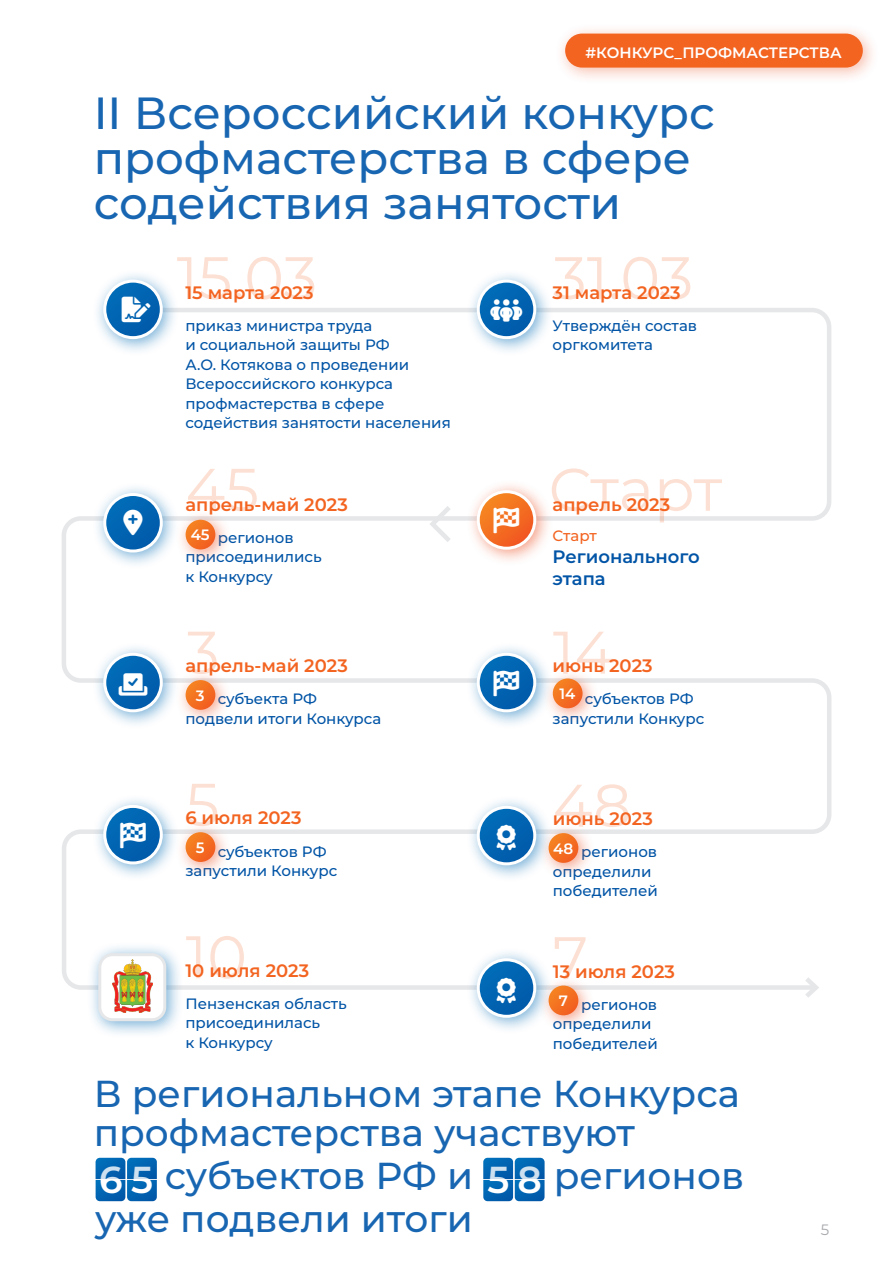
<style>
.page{position:relative;width:893px;height:1263px;background:#fff}
.page>*{position:absolute;margin:0;border:0;box-sizing:border-box;transform-origin:0 0}
.t1{font:60px "Montserrat";color:#f36421}
.t2{font:500 45px/45px "Montserrat";color:#1866b2}
.t3{font:500 37.5px/39px "Montserrat";color:#1866b2}
.t4{font:600 37.5px "Montserrat";color:#fff}
.t5{font:600 18px "Montserrat";color:#f36421}
.t6{font:600 18px/21.6px "Montserrat";color:#0154a6}
.t7{font:500 15px/19.5px "Montserrat";color:#0154a6}
.t8{font:600 15px "Montserrat";color:#fff}
.t9{font:500 15px "Montserrat";letter-spacing:-.005em;color:#f36421}
.t10{font:15px "Montserrat";color:#a8a9ad}
</style>
<div class="page">
<svg style="left:62px;top:308px;width:770px;height:682px"></svg>
<svg style="left:800px;top:972px;width:23px;height:26px"></svg>
<div style="left:92px;top:269px;width:87px;height:87px;background:#1979bc;opacity:.6"></div>
<svg style="left:105px;top:281px;width:56px;height:57px"></svg>
<div style="left:103px;top:280px;width:60px;height:59px;border:3px solid #fff;border-radius:50%"></div>
<div style="left:466px;top:269px;width:87px;height:87px;background:#1979bc;opacity:.6"></div>
<svg style="left:478px;top:281px;width:57px;height:57px"></svg>
<div style="left:477px;top:280px;width:59px;height:59px;border:3px solid #fff;border-radius:50%"></div>
<div style="left:92px;top:482px;width:87px;height:87px;background:#1979bc;opacity:.6"></div>
<svg style="left:105px;top:494px;width:56px;height:57px"></svg>
<div style="left:103px;top:493px;width:60px;height:59px;border:3px solid #fff;border-radius:50%"></div>
<div style="left:92px;top:642px;width:87px;height:87px;background:#1979bc;opacity:.6"></div>
<svg style="left:105px;top:654px;width:56px;height:57px"></svg>
<div style="left:103px;top:653px;width:60px;height:59px;border:3px solid #fff;border-radius:50%"></div>
<div style="left:92px;top:794px;width:87px;height:87px;background:#1979bc;opacity:.6"></div>
<svg style="left:105px;top:806px;width:56px;height:57px"></svg>
<div style="left:103px;top:805px;width:60px;height:59px;border:3px solid #fff;border-radius:50%"></div>
<div style="left:466px;top:795px;width:87px;height:87px;background:#1979bc;opacity:.6"></div>
<svg style="left:478px;top:807px;width:57px;height:57px"></svg>
<div style="left:477px;top:806px;width:59px;height:59px;border:3px solid #fff;border-radius:50%"></div>
<div style="left:466px;top:947px;width:87px;height:87px;background:#1979bc;opacity:.6"></div>
<svg style="left:478px;top:960px;width:57px;height:56px"></svg>
<div style="left:477px;top:958px;width:59px;height:60px;border:3px solid #fff;border-radius:50%"></div>
<div style="left:466px;top:642px;width:87px;height:87px;background:#1979bc;opacity:.6"></div>
<svg style="left:478px;top:654px;width:57px;height:57px"></svg>
<div style="left:477px;top:653px;width:59px;height:59px;border:3px solid #fff;border-radius:50%"></div>
<div style="left:466px;top:479px;width:87px;height:87px;background:#ee582d;opacity:.6"></div>
<svg style="left:478px;top:492px;width:57px;height:56px"></svg>
<div style="left:477px;top:490px;width:59px;height:60px;border:3px solid #fff;border-radius:50%"></div>
<div style="left:554px;top:22px;width:325px;height:63px;background:#eb5426;opacity:.4"></div>
<div style="left:565px;top:34px;width:298px;height:34px;background:#f36421;border-radius:17px"></div>
<svg style="left:96px;top:1158px;width:61px;height:43px"></svg>
<svg style="left:483px;top:1158px;width:61px;height:43px"></svg>
<svg style="left:426px;top:501px;width:29px;height:46px"></svg>
<div style="left:175px;top:669px;width:57px;height:58px;background:#ee582d;opacity:.6"></div>
<svg style="left:186px;top:680px;width:29px;height:30px"></svg>
<div style="left:175px;top:821px;width:57px;height:58px;background:#ee582d;opacity:.6"></div>
<svg style="left:186px;top:832px;width:29px;height:30px"></svg>
<div style="left:538px;top:822px;width:57px;height:58px;background:#ee582d;opacity:.6"></div>
<svg style="left:549px;top:833px;width:29px;height:30px"></svg>
<div style="left:538px;top:975px;width:57px;height:57px;background:#ee582d;opacity:.6"></div>
<svg style="left:549px;top:985px;width:29px;height:30px"></svg>
<div style="left:175px;top:509px;width:57px;height:57px;background:#ee582d;opacity:.6"></div>
<svg style="left:186px;top:520px;width:29px;height:29px"></svg>
<div style="left:542px;top:668px;width:57px;height:57px;background:#ee582d;opacity:.6"></div>
<svg style="left:553px;top:678px;width:30px;height:30px"></svg>
<div style="left:87px;top:942px;width:97px;height:96px;background:#1979bc;opacity:.6"></div>
<div style="left:100px;top:955px;width:65px;height:65px;background:#fff;border-radius:13px"></div>
<div style="left:98px;top:953px;width:68px;height:68px;border:3px solid #e6e7e9;border-radius:13px"></div>
<img style="left:112px;top:959px;width:41px;height:54px">
<svg style="left:494px;top:508px;width:25px;height:25px"></svg>
<svg style="left:119px;top:674px;width:28px;height:22px"></svg>
<svg style="left:494px;top:671px;width:25px;height:25px"></svg>
<svg style="left:120px;top:823px;width:26px;height:25px"></svg>
<svg style="left:497px;top:825px;width:19px;height:26px"></svg>
<svg style="left:497px;top:977px;width:19px;height:26px"></svg>
<svg style="left:123px;top:510px;width:20px;height:26px"></svg>
<svg style="left:491px;top:299px;width:31px;height:23px"></svg>
<svg style="left:122px;top:296px;width:28px;height:26px"></svg>
<p class="t8" style="left:586px;top:43px;width:258px">#КОНКУРС_ПРОФМАСТЕРСТВА</p>
<h2 class="t2" style="left:94px;top:89px;width:623px">II Всероссийский конкурс профмастерства в сфере содействия занятости</h2>
<h1 class="t1" style="left:177px;top:238px;width:142px">15.03</h1>
<p class="t5" style="left:185px;top:280px;width:130px">15 марта 2023</p>
<p class="t7" style="left:185px;top:315px;width:267px">приказ министра труда<br>и социальной защиты РФ<br>А.О. Котякова о проведении<br>Всероссийского конкурса профмастерства в сфере содействия занятости населения</p>
<h1 class="t1" style="left:186px;top:450px;width:75px">45</h1>
<p class="t5" style="left:185px;top:492px;width:164px">апрель-май 2023</p>
<p class="t7" style="left:185px;top:527px;width:138px;text-indent:32px">регионов присоединились к Конкурсу</p>
<p class="t8" style="left:191px;top:525px;width:20px">45</p>
<h1 class="t1" style="left:186px;top:612px;width:35px">3</h1>
<p class="t5" style="left:185px;top:654px;width:164px">апрель-май 2023</p>
<p class="t7" style="left:185px;top:689px;width:197px;text-indent:32px">субъекта РФ подвели итоги Конкурса</p>
<p class="t8" style="left:196px;top:685px;width:10px">3</p>
<h1 class="t1" style="left:553px;top:238px;width:142px">31.03</h1>
<p class="t5" style="left:553px;top:280px;width:130px">31 марта 2023</p>
<p class="t7" style="left:553px;top:315px;width:146px">Утверждён состав оргкомитета</p>
<h1 class="t1" style="left:548px;top:450px;width:175px">Старт</h1>
<p class="t5" style="left:553px;top:492px;width:119px">апрель 2023</p>
<p class="t9" style="left:553px;top:526px;width:46px">Старт</p>
<p class="t6" style="left:553px;top:545px;width:149px">Регионального этапа</p>
<h1 class="t1" style="left:553px;top:612px;width:63px">14</h1>
<p class="t5" style="left:553px;top:654px;width:102px">июнь 2023</p>
<p class="t7" style="left:553px;top:689px;width:153px;text-indent:32px">субъектов РФ запустили Конкурс</p>
<p class="t8" style="left:559px;top:684px;width:17px">14</p>
<h1 class="t1" style="left:186px;top:764px;width:35px">5</h1>
<h1 class="t1" style="left:553px;top:765px;width:80px">48</h1>
<p class="t5" style="left:185px;top:806px;width:118px">6 июля 2023</p>
<p class="t7" style="left:185px;top:841px;width:153px;text-indent:32px">субъектов РФ запустили Конкурс</p>
<p class="t5" style="left:553px;top:807px;width:102px">июнь 2023</p>
<p class="t7" style="left:553px;top:842px;width:107px;text-indent:28px">регионов определили победителей</p>
<p class="t8" style="left:196px;top:837px;width:10px">5</p>
<p class="t8" style="left:553px;top:838px;width:22px">48</p>
<h1 class="t1" style="left:186px;top:917px;width:63px">10</h1>
<p class="t5" style="left:185px;top:958px;width:125px">10 июля 2023</p>
<p class="t7" style="left:185px;top:993px;width:163px">Пензенская область присоединилась<br>к Конкурсу</p>
<h1 class="t1" style="left:553px;top:918px;width:37px">7</h1>
<p class="t5" style="left:553px;top:959px;width:124px">13 июля 2023</p>
<p class="t7" style="left:553px;top:994px;width:107px;text-indent:28px">регионов определили победителей</p>
<p class="t8" style="left:559px;top:991px;width:11px">7</p>
<h3 class="t3" style="left:94px;top:1073px;width:648px">В региональном этапе Конкурса профмастерства участвуют</h3>
<h3 class="t4" style="left:99px;top:1154px;width:55px">65</h3>
<h3 class="t4" style="left:488px;top:1154px;width:56px">58</h3>
<h3 class="t3" style="left:95px;top:1198px;width:379px">уже подвели итоги</h3>
<h3 class="t3" style="left:165px;top:1155px;width:310px">субъектов РФ и</h3>
<h3 class="t3" style="left:554px;top:1155px;width:192px">регионов</h3>
<p class="t10" style="left:821px;top:1220px;width:10px">5</p>
</div>
